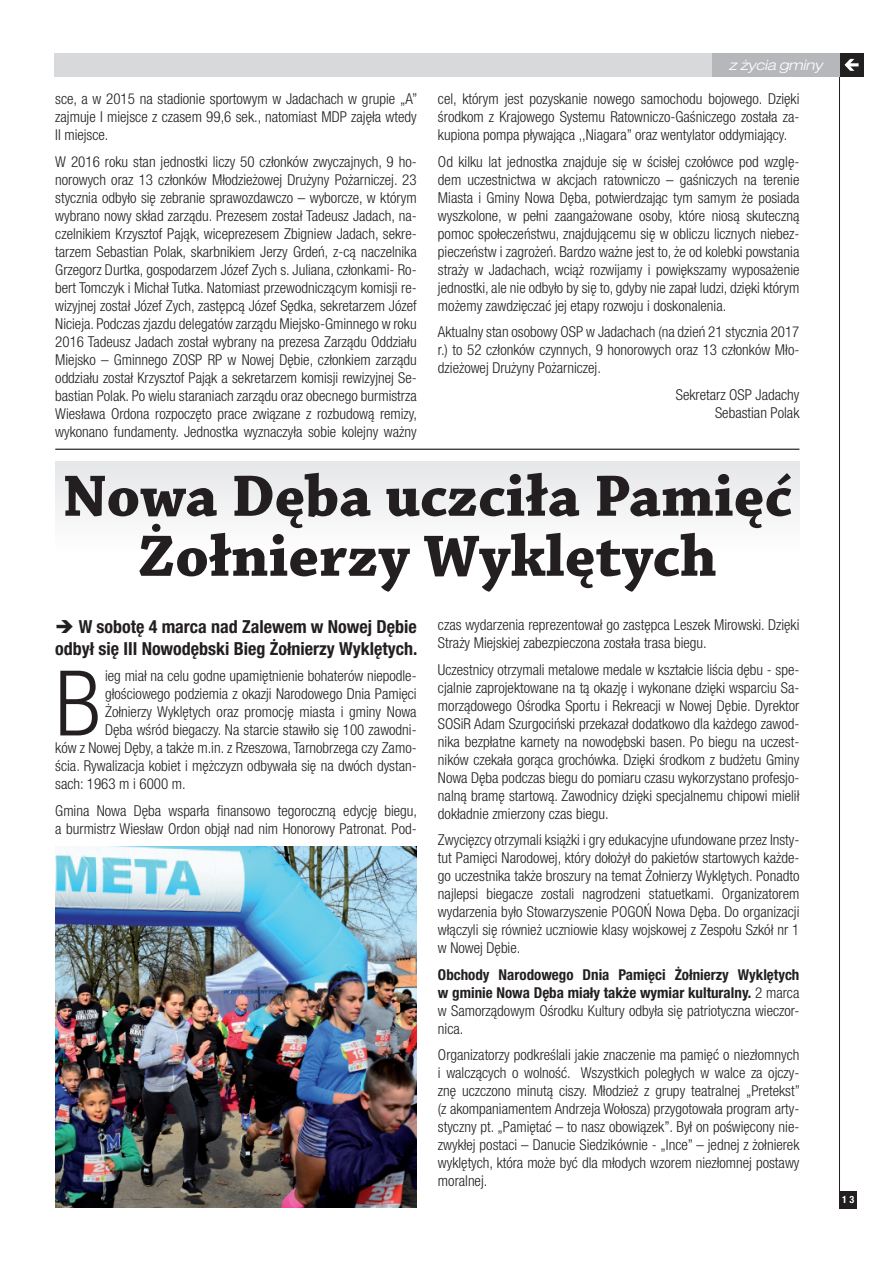
<style>
.page{position:relative;width:893px;height:1263px;background:#fff}
.page>*{position:absolute;margin:0;border:0;box-sizing:border-box;transform-origin:0 0}
.t1{font:300 condensed 90.6px "Helvetica Neue LT Pro";color:#231f20}
.t2{font:700 61.5px/60px "Chaparral Pro";color:#231f20;text-align:center}
.t3{font:700 condensed 18px/21.6px "Helvetica Neue LT Pro";color:#231f20}
.t4{font:300 condensed 15px/18px "Helvetica Neue LT Pro";color:#231f20;text-align:justify}
.t5{font:700 condensed 15px/18px "Helvetica Neue LT Pro";color:#231f20;text-align:justify}
.t6{font:italic 300 expanded 14.25px "Helvetica Neue LT Pro";color:#fff}
.t7{font:700 condensed 10.05px "Helvetica Neue LT Pro";color:#fff}
.s1{font-weight:300}
</style>
<div class="page">
<div style="left:54px;top:53px;width:785px;height:24px;background:#d8d9db"></div>
<div style="left:840px;top:53px;width:23px;height:24px;background:#231f20"></div>
<svg style="left:844px;top:59px;width:15px;height:12px"></svg>
<hr style="left:839px;top:53px;width:1px;height:1155px;background:#231f20">
<div style="left:840px;top:1191px;width:17px;height:17px;background:#231f20"></div>
<div style="left:823px;top:53px;width:17px;height:24px;background:#b6b7bb"></div>
<hr style="left:55px;top:449px;width:744px;height:1px;background:#231f20">
<div style="left:712px;top:53px;width:127px;height:24px;background:#b6b7bb"></div>
<img style="left:55px;top:846px;width:362px;height:362px">
<div style="left:55px;top:462px;width:744px;height:89px;background:#f2f2f3"></div>
<p class="t4" style="left:55px;top:90px;width:364px">sce, a w 2015 na stadionie sportowym w Jadachach w grupie „A” zajmuje I miejsce z czasem 99,6 sek., natomiast MDP zajęła wtedy II miejsce.</p>
<p class="t4" style="left:55px;top:152px;width:363px">W 2016 roku stan jednostki liczy 50 członków zwyczajnych, 9 ho&shy;norowych oraz 13 członków Młodzieżowej Drużyny Pożarniczej. 23 stycznia odbyło się zebranie sprawozdawczo – wyborcze, w którym wybrano nowy skład zarządu. Prezesem został Tadeusz Jadach, na&shy;czelnikiem Krzysztof Pająk, wiceprezesem Zbigniew Jadach, sekre&shy;tarzem Sebastian Polak, skarbnikiem Jerzy Grdeń, z-cą naczelnika Grzegorz Durtka, gospodarzem Józef Zych s. Juliana, członkami- Ro&shy;bert Tomczyk i Michał Tutka. Natomiast przewodniczącym komisji re&shy;wizyjnej został Józef Zych, zastępcą Józef Sędka, sekretarzem Józef Nicieja. Podczas zjazdu delegatów zarządu Miejsko-Gminnego w roku 2016 Tadeusz Jadach został wybrany na prezesa Zarządu Oddziału Miejsko – Gminnego ZOSP RP w Nowej Dębie, członkiem zarządu oddziału został Krzysztof Pająk a sekretarzem komisji rewizyjnej Se&shy;bastian Polak. Po wielu staraniach zarządu oraz obecnego burmistrza Wiesława Ordona rozpoczęto prace związane z rozbudową remizy, wykonano fundamenty. Jednostka wyznaczyła sobie kolejny ważny</p>
<p class="t6" style="left:729px;top:56px;width:95px">z życia gminy</p>
<p class="t4" style="left:438px;top:90px;width:363px">cel, którym jest pozyskanie nowego samochodu bojowego. Dzięki środkom z Krajowego Systemu Ratowniczo-Gaśniczego została za&shy;kupiona pompa pływająca ,,Niagara” oraz wentylator oddymiający.</p>
<p class="t4" style="left:438px;top:152px;width:363px">Od kilku lat jednostka znajduje się w ścisłej czołówce pod wzglę&shy;dem uczestnictwa w akcjach ratowniczo – gaśniczych na terenie Miasta i Gminy Nowa Dęba, potwierdzając tym samym że posiada wyszkolone, w pełni zaangażowane osoby, które niosą skuteczną pomoc społeczeństwu, znajdującemu się w obliczu licznych niebez&shy;pieczeństw i zagrożeń. Bardzo ważne jest to, że od kolebki powstania straży w Jadachach, wciąż rozwijamy i powiększamy wyposażenie jednostki, ale nie odbyło by się to, gdyby nie zapał ludzi, dzięki którym możemy zawdzięczać jej etapy rozwoju i doskonalenia.</p>
<p class="t4" style="left:438px;top:323px;width:363px">Aktualny stan osobowy OSP w Jadachach (na dzień 21 stycznia 2017 r.) to 52 członków czynnych, 9 honorowych oraz 13 członków Mło&shy;dzieżowej Drużyny Pożarniczej.</p>
<p class="t4" style="left:676px;top:385px;width:125px;text-align:right">Sekretarz OSP Jadachy<br>Sebastian Polak</p>
<h2 class="t2" style="left:63px;top:469px;width:730px">Nowa Dęba uczciła Pamięć<br>Żołnierzy Wyklętych</h2>
<p class="t3" style="left:55px;top:616px;width:364px">➔ W sobotę 4 marca nad Zalewem w Nowej Dębie odbył się III Nowodębski Bieg Żołnierzy Wyklętych.</p>
<h1 class="t1" style="left:55px;top:651px;width:47px">B</h1>
<p class="t4" style="left:105px;top:667px;width:313px">ieg miał na celu godne upamiętnienie bohaterów niepodle-</p>
<p class="t4" style="left:105px;top:685px;width:313px">głościowego podziemia z okazji Narodowego Dnia Pamięci</p>
<p class="t4" style="left:105px;top:703px;width:313px">Żołnierzy Wyklętych oraz promocję miasta i gminy Nowa</p>
<p class="t4" style="left:105px;top:721px;width:313px">Dęba wśród biegaczy. Na starcie stawiło się 100 zawodni-</p>
<p class="t4" style="left:55px;top:739px;width:363px">ków z Nowej Dęby, a także m.in. z Rzeszowa, Tarnobrzega czy Zamo-</p>
<p class="t4" style="left:55px;top:757px;width:363px">ścia. Rywalizacja kobiet i mężczyzn odbywała się na dwóch dystan-</p>
<p class="t4" style="left:55px;top:775px;width:132px">sach: 1963 m i 6000 m.</p>
<p class="t4" style="left:55px;top:801px;width:363px">Gmina Nowa Dęba wsparła finansowo tegoroczną edycję biegu, a burmistrz Wiesław Ordon objął nad nim Honorowy Patronat. Pod-</p>
<p class="t4" style="left:438px;top:616px;width:363px">czas wydarzenia reprezentował go zastępca Leszek Mirowski. Dzięki<br>Straży Miejskiej zabezpieczona została trasa biegu.</p>
<p class="t4" style="left:438px;top:660px;width:363px">Uczestnicy otrzymali metalowe medale w kształcie liścia dębu - spe&shy;cjalnie zaprojektowane na tą okazję i wykonane dzięki wsparciu Sa&shy;morządowego Ośrodka Sportu i Rekreacji w Nowej Dębie. Dyrektor SOSiR Adam Szurgociński przekazał dodatkowo dla każdego zawod&shy;nika bezpłatne karnety na nowodębski basen. Po biegu na uczest&shy;ników czekała gorąca grochówka. Dzięki środkom z budżetu Gminy Nowa Dęba podczas biegu do pomiaru czasu wykorzystano profesjo&shy;nalną bramę startową. Zawodnicy dzięki specjalnemu chipowi mielił dokładnie zmierzony czas biegu.</p>
<p class="t4" style="left:438px;top:831px;width:363px">Zwycięzcy otrzymali książki i gry edukacyjne ufundowane przez Insty&shy;tut Pamięci Narodowej, który dołożył do pakietów startowych każde&shy;go uczestnika także broszury na temat Żołnierzy Wyklętych. Ponadto najlepsi biegacze zostali nagrodzeni statuetkami. Organizatorem wydarzenia było Stowarzyszenie POGOŃ Nowa Dęba. Do organizacji włączyli się również uczniowie klasy wojskowej z Zespołu Szkół nr 1 w Nowej Dębie.</p>
<p class="t5" style="left:438px;top:965px;width:363px">Obchody Narodowego Dnia Pamięci Żołnierzy Wyklętych w gminie Nowa Dęba miały także wymiar kulturalny. <span class="s1">2 marca w Samorządowym Ośrodku Kultury odbyła się patriotyczna wieczor&shy;nica.</span></p>
<p class="t4" style="left:438px;top:1046px;width:363px">Organizatorzy podkreślali jakie znaczenie ma pamięć o niezłomnych i walczących o wolność. Wszystkich poległych w walce za ojczy&shy;znę uczczono minutą ciszy. Młodzież z grupy teatralnej „Pretekst” (z akompaniamentem Andrzeja Wołosza) przygotowała program arty&shy;styczny pt. „Pamiętać – to nasz obowiązek”. Był on poświęcony nie&shy;zwykłej postaci – Danucie Siedzikównie - „Ince” – jednej z żołnierek wyklętych, która może być dla młodych wzorem niezłomnej postawy moralnej.</p>
<p class="t7" style="left:842px;top:1193px;width:14px">13</p>
</div>
